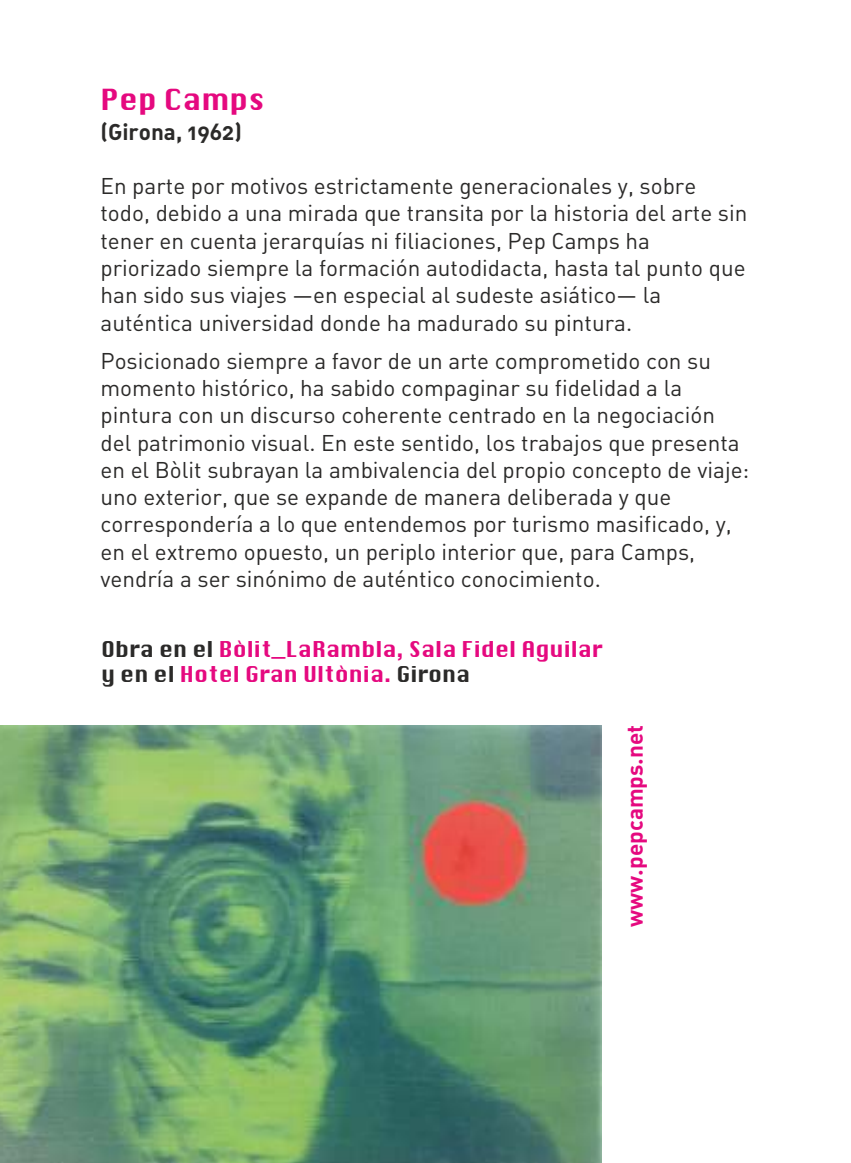
<style>
.page{position:relative;width:851px;height:1163px;background:#fff}
.page>*{position:absolute;margin:0;border:0;box-sizing:border-box;transform-origin:0 0}
.t1{font:30px "Chicane";color:#e5097f}
.t2{font:22.5px/27.2px "DIN Alternate";color:#2b2a29}
.t3{font:22.5px/25.2px "Chicane";color:#e5097f}
.t4{font:700 22.5px "DIN Alternate";color:#e5097f}
.t5{font:700 22.5px "DIN Alternate";color:#2b2a29}
.s1{color:#2b2a29}
</style>
<div class="page">
<img style="left:0;top:725px;width:601px;height:437px">
<h1 class="t1" style="left:100px;top:84px;width:166px">Pep Camps</h1>
<p class="t5" style="left:100px;top:123px;width:143px">(Girona, 1962)</p>
<p class="t2" style="left:100px;top:175px;width:648px">En parte por motivos estrictamente generacionales y, sobre todo, debido a una mirada que transita por la historia del arte sin tener en cuenta jerarquías ni filiaciones, Pep Camps ha priorizado siempre la formación autodidacta, hasta tal punto que han sido sus viajes —en especial al sudeste asiático— la auténtica universidad donde ha madurado su pintura.</p>
<p class="t2" style="left:100px;top:349px;width:650px">Posicionado siempre a favor de un arte comprometido con su momento histórico, ha sabido compaginar su fidelidad a la pintura con un discurso coherente centrado en la negociación del patrimonio visual. En este sentido, los trabajos que presenta en el Bòlit subrayan la ambivalencia del propio concepto de viaje: uno exterior, que se expande de manera deliberada y que correspondería a lo que entendemos por turismo masificado, y, en el extremo opuesto, un periplo interior que, para Camps, vendría a ser sinónimo de auténtico conocimiento.</p>
<p class="t3" style="left:101px;top:636px;width:503px"><span class="s1">Obra en el</span> Bòlit_LaRambla, Sala Fidel Aguilar <span class="s1">y en el</span> Hotel Gran Ultònia. <span class="s1">Girona</span></p>
<p class="t4" style="left:626px;top:926px;width:203px;rotate:-90deg">www.pepcamps.net</p>
</div>
